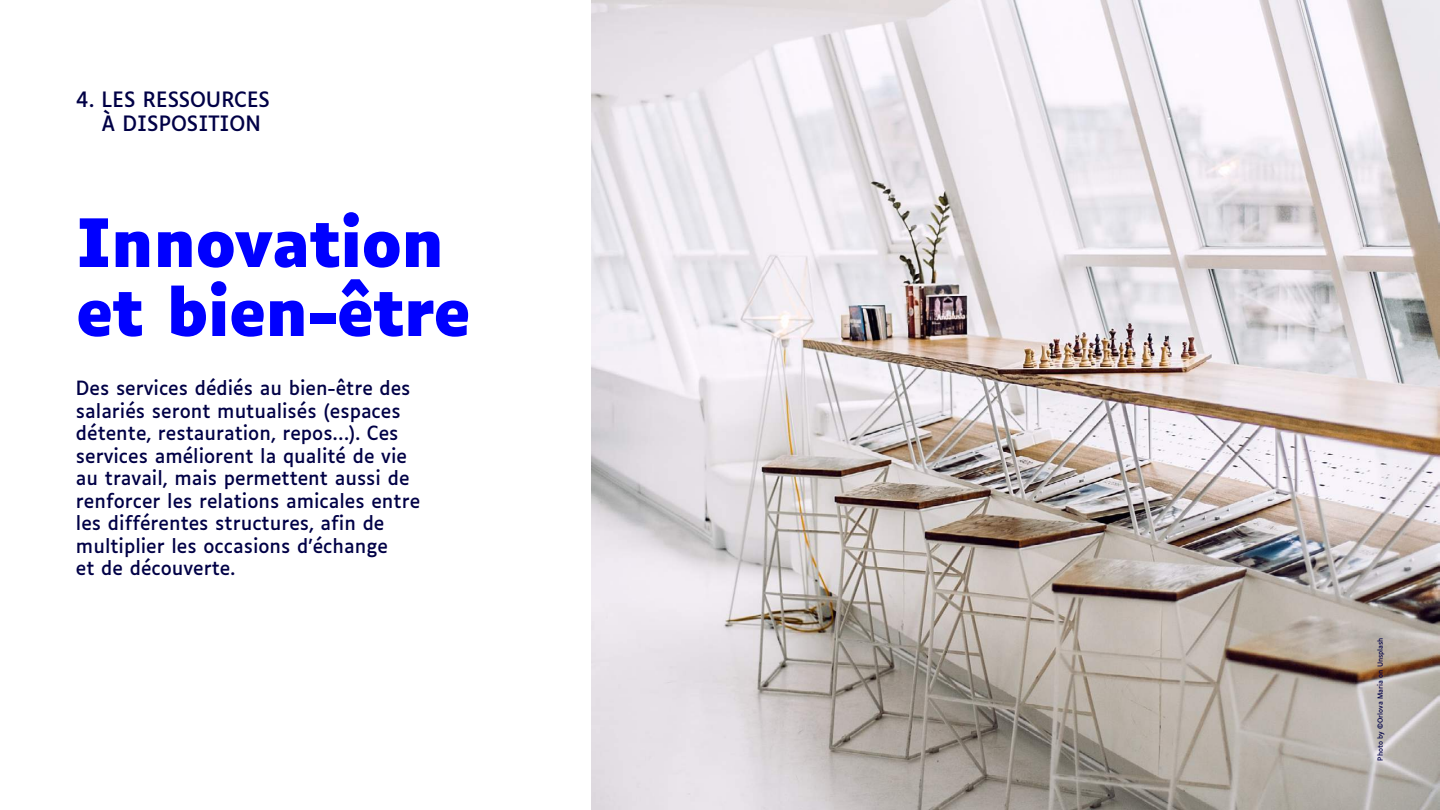
<style>
.page{position:relative;width:1440px;height:810px;background:#fff}
.page>*{position:absolute;margin:0;border:0;box-sizing:border-box;transform-origin:0 0}
.t1{font:700 63.75px/69px "Luciole";letter-spacing:-.02em;color:#00f}
.t2{font:20.25px/24.3px "Luciole";color:#000046}
.t3{font:18.75px/22.5px "Luciole";color:#000046}
.t4{font:6.75px "Luciole";color:#000046}
</style>
<div class="page">
<img style="left:592px;top:0;width:848px;height:810px">
<p class="t2" style="left:102px;top:85px;width:170px;text-indent:-26px">4. LES RESSOURCES<br>À DISPOSITION</p>
<h1 class="t1" style="left:76px;top:211px;width:396px">Innovation et bien-être</h1>
<p class="t3" style="left:76px;top:375px;width:346px">Des services dédiés au bien-être des salariés seront mutualisés (espaces détente, restauration, repos…). Ces services améliorent la qualité de vie au travail, mais permettent aussi de renforcer les relations amicales entre les différentes structures, afin de multiplier les occasions d’échange<br>et de découverte.</p>
<p class="t4" style="left:1374px;top:760px;width:125px;rotate:-90deg">Photo by ©Orlova Maria on Unsplash</p>
</div>
